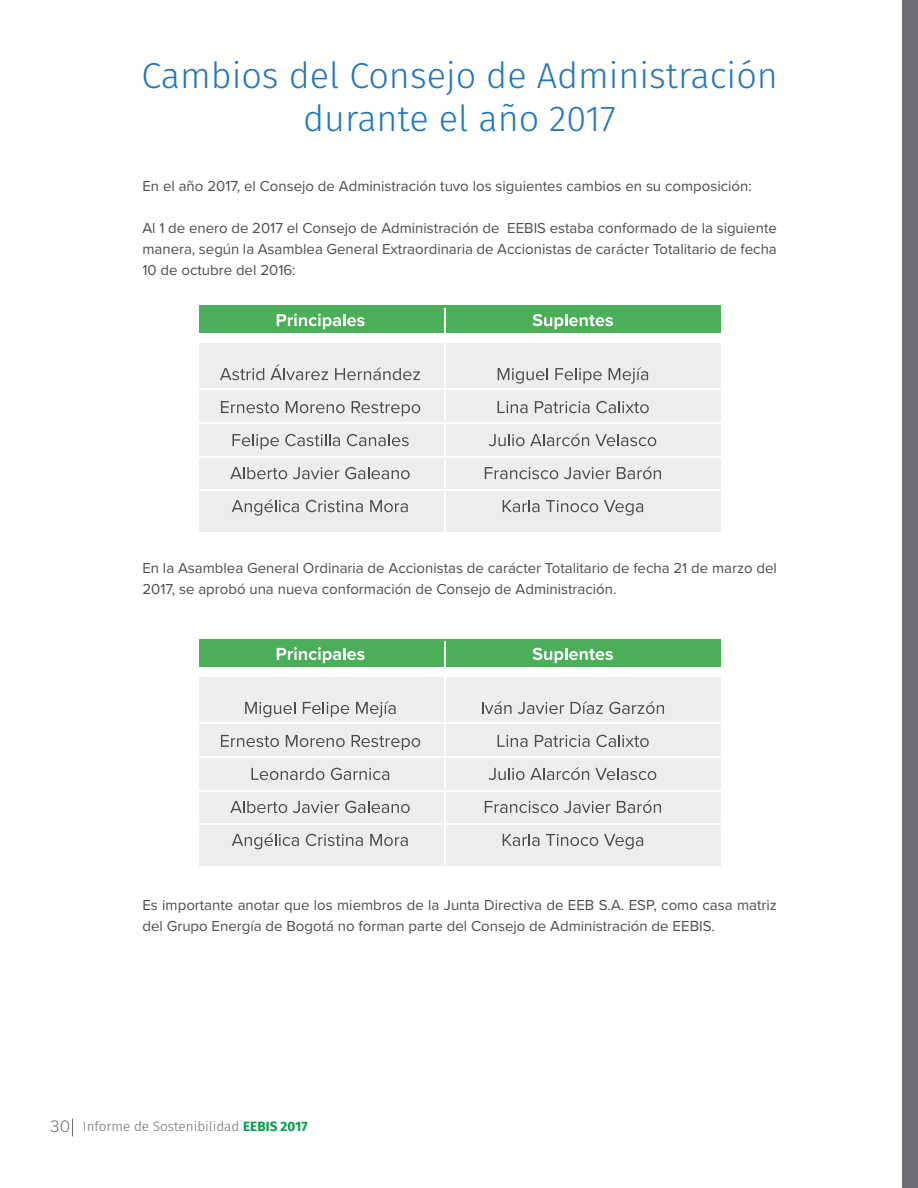
<style>
.page{position:relative;width:918px;height:1188px;background:#fff}
.page>*{position:absolute;margin:0;border:0;box-sizing:border-box;transform-origin:0 0}
.t1{font:300 36px/43.2px "Fira Sans";color:#2276bc;text-align:center}
.t2{font:15px/21px "Proxima Nova";color:#4d4d4f}
.t3{font:300 13.5px "Fira Sans";color:#6d6e71}
.s1{font-family:"Proxima Nova";font-size:17.25px}
.s2{font-weight:700;color:#00a14a}
</style>
<div class="page">
<div style="left:903px;top:0;width:15px;height:1188px;background:#6d6e71"></div>
<div style="left:199px;top:343px;width:521px;height:188px;background:#ededee"></div>
<div style="left:199px;top:306px;width:521px;height:27px;background:#4bae59"></div>
<hr style="left:444px;top:308px;width:2px;height:223px;background:#fff">
<svg style="left:277px;top:313px;width:88px;height:16px"></svg>
<svg style="left:220px;top:368px;width:44px;height:12px"></svg>
<svg style="left:270px;top:364px;width:58px;height:16px"></svg>
<svg style="left:335px;top:367px;width:85px;height:13px"></svg>
<svg style="left:221px;top:401px;width:58px;height:12px"></svg>
<svg style="left:286px;top:401px;width:59px;height:12px"></svg>
<svg style="left:352px;top:401px;width:68px;height:15px"></svg>
<svg style="left:232px;top:434px;width:47px;height:15px"></svg>
<svg style="left:285px;top:434px;width:55px;height:12px"></svg>
<svg style="left:347px;top:434px;width:62px;height:12px"></svg>
<svg style="left:230px;top:467px;width:57px;height:12px"></svg>
<svg style="left:293px;top:467px;width:46px;height:12px"></svg>
<svg style="left:345px;top:467px;width:65px;height:12px"></svg>
<svg style="left:232px;top:499px;width:67px;height:17px"></svg>
<svg style="left:306px;top:500px;width:57px;height:12px"></svg>
<svg style="left:370px;top:500px;width:38px;height:12px"></svg>
<svg style="left:533px;top:314px;width:80px;height:15px"></svg>
<svg style="left:498px;top:368px;width:50px;height:16px"></svg>
<svg style="left:555px;top:368px;width:47px;height:15px"></svg>
<svg style="left:609px;top:367px;width:39px;height:17px"></svg>
<svg style="left:498px;top:401px;width:29px;height:12px"></svg>
<svg style="left:535px;top:401px;width:54px;height:12px"></svg>
<svg style="left:596px;top:401px;width:53px;height:12px"></svg>
<svg style="left:489px;top:433px;width:100px;height:13px"></svg>
<svg style="left:595px;top:434px;width:61px;height:12px"></svg>
<svg style="left:485px;top:467px;width:73px;height:12px"></svg>
<svg style="left:564px;top:467px;width:46px;height:12px"></svg>
<svg style="left:617px;top:466px;width:44px;height:13px"></svg>
<svg style="left:503px;top:500px;width:36px;height:12px"></svg>
<svg style="left:546px;top:500px;width:52px;height:12px"></svg>
<svg style="left:604px;top:500px;width:39px;height:16px"></svg>
<hr style="left:199px;top:388px;width:521px;height:2px;background:#fff">
<hr style="left:199px;top:422px;width:521px;height:2px;background:#fff">
<hr style="left:199px;top:456px;width:521px;height:2px;background:#fff">
<hr style="left:199px;top:489px;width:521px;height:2px;background:#fff">
<div style="left:199px;top:677px;width:521px;height:188px;background:#ededee"></div>
<div style="left:199px;top:639px;width:521px;height:28px;background:#4bae59"></div>
<hr style="left:444px;top:641px;width:2px;height:224px;background:#fff">
<svg style="left:277px;top:647px;width:88px;height:16px"></svg>
<svg style="left:245px;top:702px;width:50px;height:15px"></svg>
<svg style="left:303px;top:702px;width:46px;height:15px"></svg>
<svg style="left:356px;top:701px;width:40px;height:16px"></svg>
<svg style="left:221px;top:735px;width:58px;height:12px"></svg>
<svg style="left:286px;top:735px;width:59px;height:12px"></svg>
<svg style="left:352px;top:735px;width:68px;height:15px"></svg>
<svg style="left:251px;top:768px;width:73px;height:12px"></svg>
<svg style="left:331px;top:768px;width:58px;height:12px"></svg>
<svg style="left:230px;top:801px;width:57px;height:12px"></svg>
<svg style="left:293px;top:801px;width:46px;height:12px"></svg>
<svg style="left:345px;top:801px;width:65px;height:12px"></svg>
<svg style="left:232px;top:833px;width:67px;height:16px"></svg>
<svg style="left:306px;top:834px;width:57px;height:12px"></svg>
<svg style="left:370px;top:834px;width:38px;height:12px"></svg>
<svg style="left:533px;top:648px;width:80px;height:15px"></svg>
<svg style="left:482px;top:701px;width:30px;height:13px"></svg>
<svg style="left:518px;top:702px;width:46px;height:12px"></svg>
<svg style="left:571px;top:701px;width:32px;height:13px"></svg>
<svg style="left:609px;top:701px;width:55px;height:13px"></svg>
<svg style="left:498px;top:735px;width:29px;height:12px"></svg>
<svg style="left:535px;top:735px;width:54px;height:12px"></svg>
<svg style="left:596px;top:735px;width:53px;height:12px"></svg>
<svg style="left:489px;top:767px;width:100px;height:13px"></svg>
<svg style="left:595px;top:768px;width:61px;height:12px"></svg>
<svg style="left:485px;top:801px;width:73px;height:12px"></svg>
<svg style="left:564px;top:801px;width:46px;height:12px"></svg>
<svg style="left:617px;top:800px;width:44px;height:13px"></svg>
<svg style="left:503px;top:834px;width:36px;height:12px"></svg>
<svg style="left:546px;top:834px;width:52px;height:12px"></svg>
<svg style="left:604px;top:834px;width:39px;height:15px"></svg>
<hr style="left:199px;top:722px;width:521px;height:2px;background:#fff">
<hr style="left:199px;top:756px;width:521px;height:2px;background:#fff">
<hr style="left:199px;top:790px;width:521px;height:2px;background:#fff">
<hr style="left:199px;top:823px;width:521px;height:2px;background:#fff">
<svg style="left:72px;top:1119px;width:1px;height:17px"></svg>
<h1 class="t1" style="left:141px;top:53px;width:638px">Cambios del Consejo de Administración durante el año 2017</h1>
<p class="t2" style="left:142px;top:175px;width:611px">En el año 2017, el Consejo de Administración tuvo los siguientes cambios en su composición:</p>
<p class="t2" style="left:142px;top:217px;width:636px;text-align:justify">Al 1 de enero de 2017 el Consejo de Administración de EEBIS estaba conformado de la siguiente manera, según la Asamblea General Extraordinaria de Accionistas de carácter Totalitario de fecha 10 de octubre del 2016:</p>
<p class="t2" style="left:142px;top:557px;width:636px">En la Asamblea General Ordinaria de Accionistas de carácter Totalitario de fecha 21 de marzo del<br>2017, se aprobó una nueva conformación de Consejo de Administración.</p>
<p class="t2" style="left:142px;top:894px;width:636px">Es importante anotar que los miembros de la Junta Directiva de EEB S.A. ESP, como casa matriz del Grupo Energía de Bogotá no forman parte del Consejo de Administración de EEBIS.</p>
<p class="t3" style="left:50px;top:1117px;width:259px"><span class="s1">30</span> Informe de Sostenibilidad <span class="s2">EEBIS 2017</span></p>
</div>
